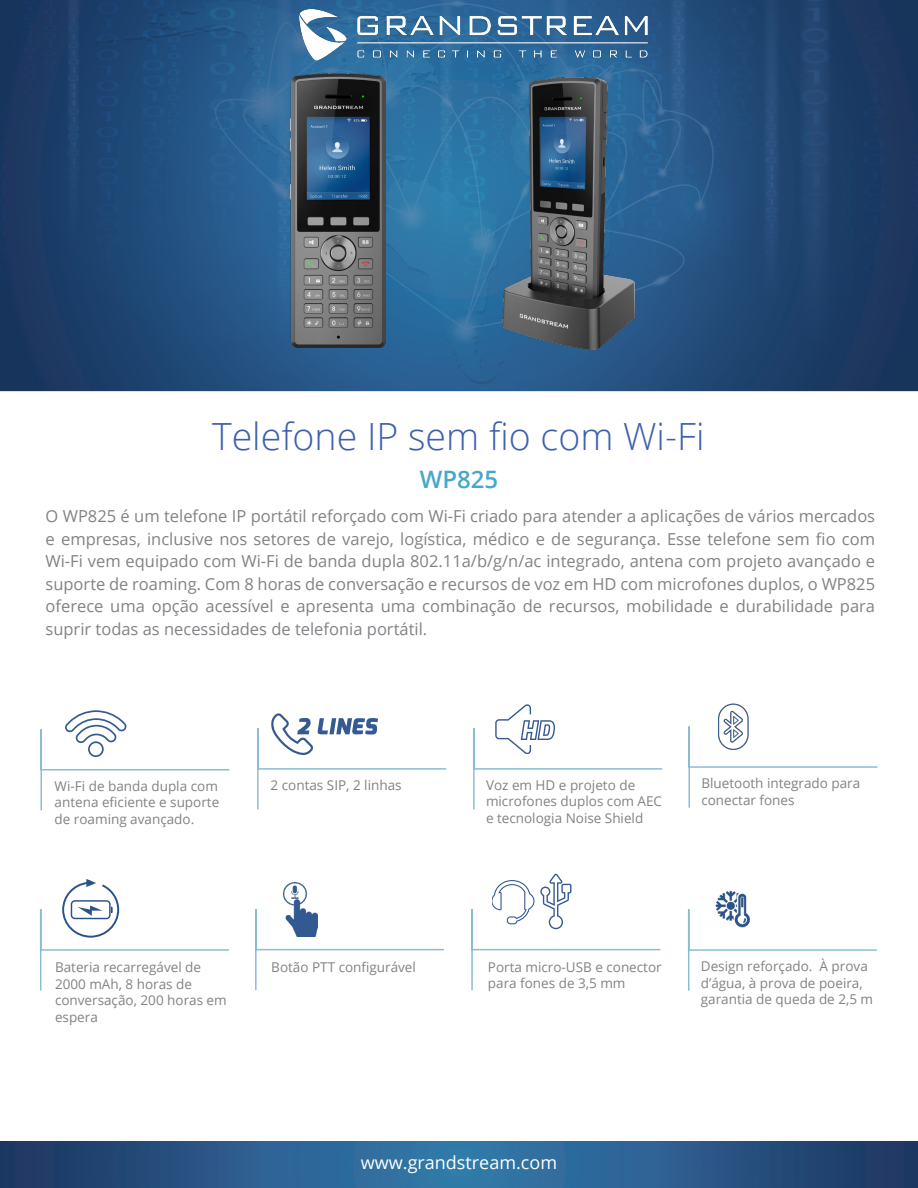
<style>
.page{position:relative;width:918px;height:1188px;background:#fff}
.page>*{position:absolute;margin:0;border:0;box-sizing:border-box;transform-origin:0 0}
.t1{font:300 37.5px "Open Sans";color:#3e60ac}
.t2{font:600 24px "Open Sans";color:#46a8ca}
.t3{font:18px "Open Sans";color:#fff}
.t4{font:16.5px/22.5px "Open Sans";color:#808285;text-align:justify}
.t5{font:13.5px/16.5px "Open Sans";color:#808285}
</style>
<div class="page">
<svg style="left:0;top:1142px;width:918px;height:46px;background:#295988"></svg>
<svg style="left:40px;top:710px;width:190px;height:101px"></svg>
<svg style="left:473px;top:704px;width:190px;height:106px"></svg>
<svg style="left:471px;top:874px;width:190px;height:117px"></svg>
<svg style="left:257px;top:713px;width:190px;height:97px"></svg>
<svg style="left:255px;top:909px;width:189px;height:82px"></svg>
<img style="left:284px;top:883px;width:34px;height:54px">
<svg style="left:40px;top:879px;width:189px;height:112px"></svg>
<img style="left:0;top:0;width:917px;height:391px">
<img style="left:291px;top:10px;width:362px;height:53px">
<img style="left:291px;top:73px;width:94px;height:275px">
<img style="left:502px;top:78px;width:133px;height:272px">
<img style="left:718px;top:703px;width:31px;height:22px">
<svg style="left:688px;top:725px;width:190px;height:83px"></svg>
<img style="left:715px;top:890px;width:32px;height:18px">
<svg style="left:688px;top:908px;width:189px;height:83px"></svg>
<p class="t1" style="left:212px;top:410px;width:494px">Telefone IP sem fio com Wi-Fi</p>
<p class="t2" style="left:420px;top:463px;width:80px">WP825</p>
<p class="t4" style="left:46px;top:505px;width:831px">O WP825 é um telefone IP portátil reforçado com Wi-Fi criado para atender a aplicações de vários mercados e empresas, inclusive nos setores de varejo, logística, médico e de segurança. Esse telefone sem fio com Wi-Fi vem equipado com Wi-Fi de banda dupla 802.11a/b/g/n/ac integrado, antena com projeto avançado e suporte de roaming. Com 8 horas de conversação e recursos de voz em HD com microfones duplos, o WP825 oferece uma opção acessível e apresenta uma combinação de recursos, mobilidade e durabilidade para suprir todas as necessidades de telefonia portátil.</p>
<p class="t5" style="left:55px;top:777px;width:166px;text-align:justify">Wi-Fi de banda dupla com antena eficiente e suporte de roaming avançado.</p>
<p class="t5" style="left:486px;top:776px;width:178px">Voz em HD e projeto de microfones duplos com AEC e tecnologia Noise Shield</p>
<p class="t5" style="left:271px;top:776px;width:133px">2 contas SIP, 2 linhas</p>
<p class="t5" style="left:701px;top:775px;width:160px">Bluetooth integrado para</p>
<p class="t5" style="left:701px;top:791px;width:95px">conectar fones</p>
<p class="t5" style="left:55px;top:959px;width:148px">Bateria recarregável de</p>
<p class="t5" style="left:271px;top:958px;width:146px">Botão PTT configurável</p>
<p class="t5" style="left:55px;top:975px;width:173px">2000 mAh, 8 horas de conversação, 200 horas em espera</p>
<p class="t5" style="left:488px;top:958px;width:175px">Porta micro-USB e conector para fones de 3,5 mm</p>
<p class="t5" style="left:701px;top:958px;width:174px">Design reforçado. À prova d’água, à prova de poeira, garantia de queda de 2,5 m</p>
<p class="t3" style="left:361px;top:1151px;width:198px">www.grandstream.com</p>
</div>
